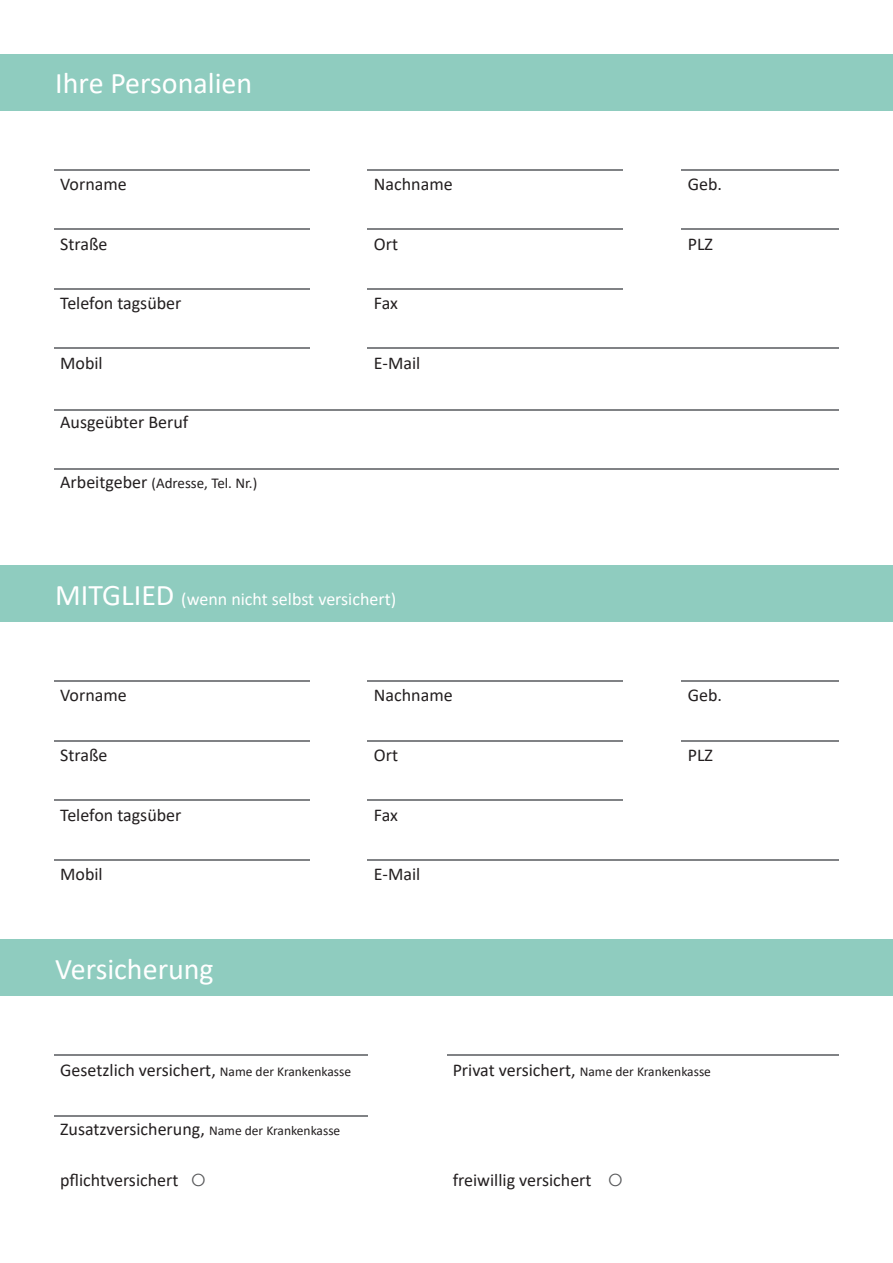
<style>
.page{position:relative;width:893px;height:1263px;background:#fff}
.page>*{position:absolute;margin:0;border:0;box-sizing:border-box;transform-origin:0 0}
.t1{font:30px "Calibri";color:#fff}
.t2{font:18px "Calibri";color:#231f20}
.t3{font:18px "Calibri";color:#fff}
.t4{font:15px "Calibri";color:#231f20}
.t5{font:13.5px "Calibri";color:#231f20}
.s1{font-size:18px}
.s2{font-size:30px}
.s3{font-size:13.5px}
</style>
<div class="page">
<div style="left:0;top:939px;width:893px;height:57px;background:#8fccbf"></div>
<div style="left:0;top:565px;width:893px;height:57px;background:#8fccbf"></div>
<div style="left:0;top:54px;width:893px;height:57px;background:#8fccbf"></div>
<hr style="left:54px;top:169px;width:255px;height:2px;background:#808285">
<hr style="left:368px;top:169px;width:255px;height:2px;background:#808285">
<hr style="left:682px;top:169px;width:157px;height:2px;background:#808285">
<hr style="left:54px;top:229px;width:255px;height:1px;background:#808285">
<hr style="left:368px;top:229px;width:255px;height:1px;background:#808285">
<hr style="left:682px;top:229px;width:157px;height:1px;background:#808285">
<hr style="left:54px;top:288px;width:255px;height:1px;background:#808285">
<hr style="left:368px;top:288px;width:255px;height:1px;background:#808285">
<hr style="left:54px;top:348px;width:255px;height:1px;background:#808285">
<hr style="left:368px;top:348px;width:471px;height:1px;background:#808285">
<hr style="left:54px;top:680px;width:255px;height:2px;background:#808285">
<hr style="left:368px;top:680px;width:255px;height:2px;background:#808285">
<hr style="left:682px;top:680px;width:157px;height:2px;background:#808285">
<hr style="left:54px;top:740px;width:255px;height:1px;background:#808285">
<hr style="left:368px;top:740px;width:255px;height:1px;background:#808285">
<hr style="left:682px;top:740px;width:157px;height:1px;background:#808285">
<hr style="left:54px;top:799px;width:255px;height:2px;background:#808285">
<hr style="left:368px;top:799px;width:255px;height:2px;background:#808285">
<hr style="left:54px;top:859px;width:255px;height:1px;background:#808285">
<hr style="left:368px;top:859px;width:471px;height:1px;background:#808285">
<hr style="left:54px;top:1055px;width:314px;height:1px;background:#808285">
<hr style="left:447px;top:1055px;width:392px;height:1px;background:#808285">
<hr style="left:54px;top:1115px;width:314px;height:1px;background:#808285">
<hr style="left:54px;top:409px;width:785px;height:1px;background:#808285">
<hr style="left:54px;top:468px;width:785px;height:2px;background:#808285">
<h1 class="t1" style="left:55px;top:63px;width:198px">Ihre Personalien</h1>
<p class="t2" style="left:60px;top:172px;width:68px">Vorname</p>
<p class="t2" style="left:374px;top:172px;width:80px">Nachname</p>
<p class="t2" style="left:688px;top:172px;width:36px">Geb.</p>
<p class="t2" style="left:60px;top:231px;width:49px">Straße</p>
<p class="t2" style="left:374px;top:231px;width:26px">Ort</p>
<p class="t2" style="left:688px;top:231px;width:27px">PLZ</p>
<p class="t2" style="left:60px;top:291px;width:123px">Telefon tagsüber</p>
<p class="t2" style="left:374px;top:291px;width:26px">Fax</p>
<p class="t2" style="left:60px;top:350px;width:44px">Mobil</p>
<p class="t2" style="left:374px;top:350px;width:48px">E-Mail</p>
<p class="t2" style="left:60px;top:410px;width:130px">Ausgeübter Beruf</p>
<p class="t4" style="left:60px;top:472px;width:199px"><span class="s1">Arbeitgeber</span> (Adresse, Tel. Nr.)</p>
<p class="t3" style="left:55px;top:586px;width:342px"><span class="s2">MITGLIED</span> (wenn nicht selbst versichert)</p>
<p class="t2" style="left:60px;top:683px;width:68px">Vorname</p>
<p class="t2" style="left:374px;top:683px;width:80px">Nachname</p>
<p class="t2" style="left:688px;top:683px;width:36px">Geb.</p>
<p class="t2" style="left:60px;top:742px;width:49px">Straße</p>
<p class="t2" style="left:374px;top:742px;width:26px">Ort</p>
<p class="t2" style="left:688px;top:742px;width:27px">PLZ</p>
<p class="t2" style="left:60px;top:802px;width:123px">Telefon tagsüber</p>
<p class="t2" style="left:374px;top:802px;width:26px">Fax</p>
<p class="t2" style="left:60px;top:861px;width:44px">Mobil</p>
<p class="t2" style="left:374px;top:861px;width:48px">E-Mail</p>
<h1 class="t1" style="left:55px;top:948px;width:160px">Versicherung</h1>
<p class="t2" style="left:60px;top:1057px;width:292px">Gesetzlich versichert, <span class="s3">Name der Krankenkasse</span></p>
<p class="t5" style="left:453px;top:1062px;width:260px"><span class="s1">Privat versichert,</span> Name der Krankenkasse</p>
<p class="t2" style="left:60px;top:1117px;width:282px">Zusatzversicherung, <span class="s3">Name der Krankenkasse</span></p>
<p class="t2" style="left:60px;top:1168px;width:120px">pflichtversichert</p>
<p class="t2" style="left:453px;top:1168px;width:140px">freiwillig versichert</p>
</div>
